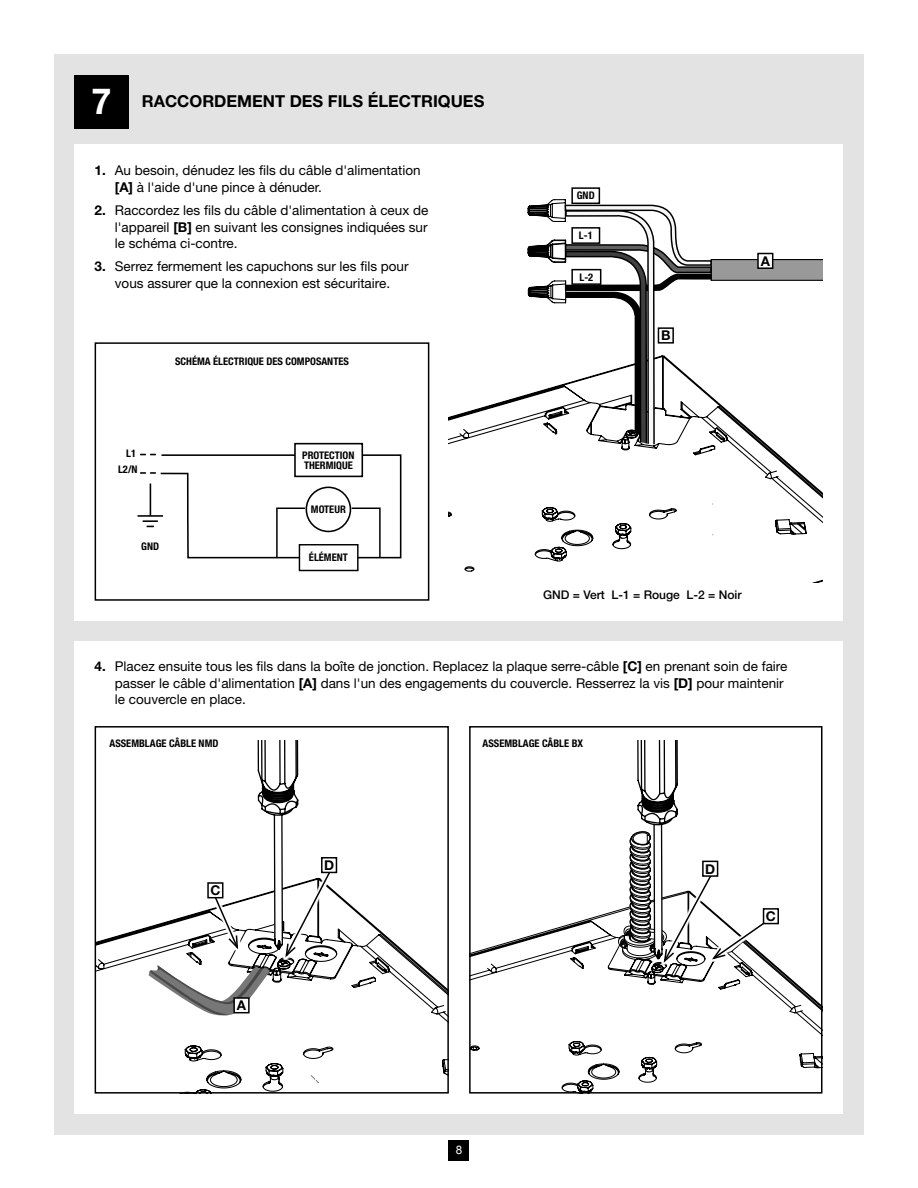
<style>
.page{position:relative;width:918px;height:1188px;background:#fff}
.page>*{position:absolute;margin:0;border:0;box-sizing:border-box;transform-origin:0 0}
.t1{font:700 16.5px "Helvetica Neue LT Std";color:#000}
.t2{font:13.5px/16.5px "Helvetica Neue LT Std";color:#000}
.t3{font:700 13.5px "Helvetica Neue LT Std";color:#000}
.t4{font:500 12px "Helvetica Neue LT Std";color:#000}
.t5{font:11.7px "Arial";color:#fff}
.t6{font:700 condensed 10.5px/16.6px "Helvetica Neue LT Std";color:#000;text-align:right}
.s1{font-size:36px;color:#fff}
.s2{font-weight:700}
</style>
<div class="page">
<div style="left:449px;top:1140px;width:20px;height:20px;background:#000"></div>
<div style="left:54px;top:54px;width:810px;height:1080px;background:#e3e3e3"></div>
<div style="left:74px;top:642px;width:769px;height:472px;background:#fff"></div>
<svg style="left:469px;top:890px;width:353px;height:204px"></svg>
<svg style="left:96px;top:877px;width:353px;height:217px"></svg>
<div style="left:74px;top:145px;width:769px;height:476px;background:#fff"></div>
<svg style="left:449px;top:394px;width:373px;height:188px"></svg>
<svg style="left:527px;top:199px;width:295px;height:247px"></svg>
<div style="left:572px;top:228px;width:28px;height:15px;background:#fff"></div>
<div style="left:571px;top:227px;width:29px;height:17px;border:2px solid #000"></div>
<div style="left:572px;top:270px;width:29px;height:14px;background:#fff"></div>
<div style="left:571px;top:269px;width:30px;height:16px;border:2px solid #000"></div>
<div style="left:572px;top:188px;width:27px;height:15px;background:#fff"></div>
<div style="left:571px;top:187px;width:29px;height:17px;border:2px solid #000"></div>
<div style="left:764px;top:909px;width:14px;height:15px;background:#fff"></div>
<div style="left:763px;top:908px;width:16px;height:16px;border:2px solid #000"></div>
<div style="left:321px;top:857px;width:16px;height:16px;border:2px solid #000"></div>
<div style="left:95px;top:342px;width:334px;height:259px;border:2px solid #000"></div>
<hr style="left:138px;top:515px;width:25px;height:2px;background:#000">
<svg style="left:140px;top:454px;width:262px;height:105px"></svg>
<div style="left:295px;top:444px;width:67px;height:32px;background:#fff"></div>
<div style="left:294px;top:443px;width:69px;height:34px;border:2px solid #000"></div>
<div style="left:306px;top:487px;width:44px;height:44px;background:#fff;border-radius:50%"></div>
<div style="left:306px;top:487px;width:45px;height:45px;border:2px solid #000;border-radius:50%"></div>
<svg style="left:149px;top:740px;width:183px;height:277px"></svg>
<div style="left:758px;top:254px;width:15px;height:14px;background:#fff"></div>
<div style="left:757px;top:253px;width:16px;height:16px;border:2px solid #000"></div>
<div style="left:658px;top:328px;width:15px;height:15px;background:#fff"></div>
<div style="left:658px;top:327px;width:16px;height:17px;border:2px solid #000"></div>
<div style="left:299px;top:545px;width:59px;height:25px;background:#fff"></div>
<div style="left:299px;top:544px;width:60px;height:27px;border:1px solid #000"></div>
<svg style="left:618px;top:740px;width:148px;height:225px"></svg>
<div style="left:74px;top:75px;width:54px;height:54px;background:#000"></div>
<div style="left:234px;top:998px;width:15px;height:15px;background:#fff"></div>
<div style="left:233px;top:997px;width:17px;height:16px;border:2px solid #000"></div>
<p class="t1" style="left:91px;top:91px;width:395px"><span class="s1">7</span> RACCORDEMENT DES FILS ÉLECTRIQUES</p>
<p class="t2" style="left:115px;top:162px;width:307px;text-indent:-20px"><span class="s2">1.</span> Au besoin, dénudez les fils du câble d'alimentation <span class="s2">[A]</span> à l'aide d'une pince à dénuder.</p>
<p class="t2" style="left:115px;top:202px;width:315px;text-align:justify;text-indent:-20px"><span class="s2">2.</span> Raccordez les fils du câble d'alimentation à ceux de l'appareil <span class="s2">[B]</span> en suivant les consignes indiquées sur le schéma ci-contre.</p>
<p class="t2" style="left:95px;top:258px;width:316px;text-align:center"><span class="s2">3.</span> Serrez fermement les capuchons sur les fils pour vous assurer que la connexion est sécuritaire.</p>
<p class="t6" style="left:175px;top:353px;width:175px">SCHÉMA ÉLECTRIQUE DES COMPOSANTES</p>
<p class="t6" style="left:118px;top:444px;width:21px">L1<br>L2/N</p>
<p class="t6" style="left:141px;top:537px;width:19px">GND</p>
<p class="t6" style="left:302px;top:449px;width:54px;line-height:10.5px;text-align:left">PROTECTION<br>THERMIQUE</p>
<p class="t6" style="left:311px;top:501px;width:36px">MOTEUR</p>
<p class="t6" style="left:309px;top:549px;width:40px">ÉLÉMENT</p>
<p class="t6" style="left:577px;top:187px;width:19px">GND</p>
<p class="t6" style="left:579px;top:227px;width:15px">L-1</p>
<p class="t6" style="left:580px;top:268px;width:15px">L-2</p>
<p class="t3" style="left:661px;top:327px;width:11px">B</p>
<p class="t3" style="left:761px;top:252px;width:11px">A</p>
<p class="t4" style="left:543px;top:588px;width:200px">GND = Vert L-1 = Rouge L-2 = Noir</p>
<p class="t2" style="left:115px;top:658px;width:674px;text-indent:-20px"><span class="s2">4.</span> Placez ensuite tous les fils dans la boîte de jonction. Replacez la plaque serre-câble <span class="s2">[C]</span> en prenant soin de faire passer le câble d'alimentation <span class="s2">[A]</span> dans l'un des engagements du couvercle. Resserrez la vis <span class="s2">[D]</span> pour maintenir le couvercle en place.</p>
<p class="t6" style="left:110px;top:735px;width:110px">ASSEMBLAGE CÂBLE NMD</p>
<p class="t3" style="left:210px;top:882px;width:12px">C</p>
<p class="t3" style="left:237px;top:997px;width:11px">A</p>
<p class="t6" style="left:483px;top:735px;width:102px">ASSEMBLAGE CÂBLE BX</p>
<p class="t3" style="left:324px;top:857px;width:12px">D</p>
<p class="t3" style="left:705px;top:860px;width:12px">D</p>
<p class="t3" style="left:766px;top:908px;width:12px">C</p>
<p class="t5" style="left:456px;top:1143px;width:8px">8</p>
</div>
